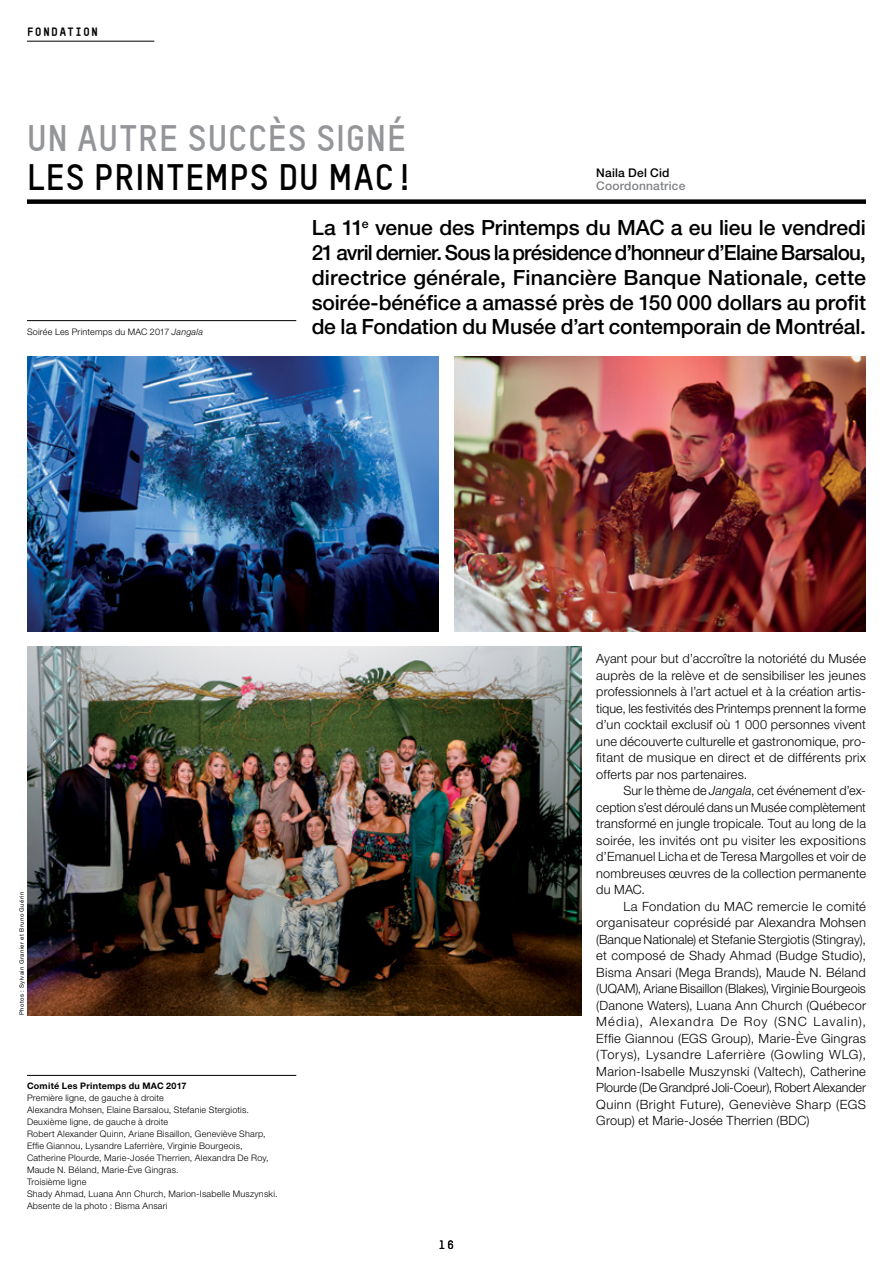
<style>
.page{position:relative;width:893px;height:1263px;background:#fff}
.page>*{position:absolute;margin:0;border:0;box-sizing:border-box;transform-origin:0 0}
.t1{font:700 36px "TSTAR";letter-spacing:.025em;color:#939598}
.t2{font:700 36px "TSTAR";letter-spacing:.03em;color:#000}
.t3{font:500 21px/24.8px "Helvetica Neue LT Pro";letter-spacing:-.005em;color:#000;text-align:justify}
.t4{font:300 12.75px/16.5px "Helvetica Neue LT Pro";letter-spacing:.02em;color:#000;text-align:justify}
.t5{font:500 12px "Helvetica Neue LT Pro";letter-spacing:.015em;color:#808285}
.t6{font:500 12px "Helvetica Neue LT Pro";letter-spacing:.015em;color:#000}
.t7{font:900 12px "TSTAR Mono Round";letter-spacing:.075em;color:#000}
.t8{font:700 12px "TSTAR Mono Round";color:#000}
.t9{font:300 9px/12px "Helvetica Neue LT Pro";letter-spacing:.025em;color:#000}
.t10{font:700 9px "Helvetica Neue LT Pro";letter-spacing:.03em;color:#000}
.t11{font:6px "Helvetica Neue LT Pro";letter-spacing:.075em;color:#000}
.s1{font-style:italic}
</style>
<div class="page">
<img style="left:27px;top:646px;width:554px;height:369px">
<img style="left:27px;top:357px;width:412px;height:274px">
<img style="left:454px;top:357px;width:412px;height:274px">
<div style="left:27px;top:199px;width:839px;height:5px;background:#000"></div>
<hr style="left:27px;top:41px;width:127px;height:1px;background:#000">
<hr style="left:27px;top:1075px;width:269px;height:1px;background:#000">
<hr style="left:27px;top:320px;width:269px;height:1px;background:#000">
<p class="t7" style="left:27px;top:25px;width:73px">FONDATION</p>
<h1 class="t1" style="left:27px;top:116px;width:380px">UN AUTRE SUCCÈS SIGNÉ</h1>
<h1 class="t2" style="left:27px;top:155px;width:384px">LES PRINTEMPS DU MAC !</h1>
<p class="t6" style="left:596px;top:165px;width:75px">Naila Del Cid</p>
<p class="t5" style="left:596px;top:179px;width:91px">Coordonnatrice</p>
<p class="t9" style="left:27px;top:325px;width:178px">Soirée Les Printemps du MAC 2017 <span class="s1">Jangala</span></p>
<p class="t3" style="left:312px;top:215px;width:556px">La 11<sup>e</sup> venue des Printemps du MAC a eu lieu le vendredi 21 avril dernier. Sous la présidence d’honneur d’Elaine Barsalou, directrice générale, Financière Banque Nationale, cette soirée-bénéfice a amassé près de 150 000 dollars au profit de la Fondation du Musée d’art contemporain de Montréal.</p>
<p class="t11" style="left:18px;top:1015px;width:125px;rotate:-90deg">Photos : Sylvain Granier et Bruno Guérin</p>
<p class="t10" style="left:27px;top:1080px;width:161px">Comité Les Printemps du MAC 2017</p>
<p class="t9" style="left:27px;top:1092px;width:252px">Première ligne, de gauche à droite<br>Alexandra Mohsen, Elaine Barsalou, Stefanie Stergiotis.<br>Deuxième ligne, de gauche à droite<br>Robert Alexander Quinn, Ariane Bisaillon, Geneviève Sharp, Effie Giannou, Lysandre Laferrière, Virginie Bourgeois, Catherine Plourde, Marie-Josée Therrien, Alexandra De Roy, Maude N. Béland, Marie-Ève Gingras.<br>Troisième ligne<br>Shady Ahmad, Luana Ann Church, Marion-Isabelle Muszynski.<br>Absente de la photo : Bisma Ansari</p>
<p class="t8" style="left:439px;top:1238px;width:17px">16</p>
<p class="t4" style="left:596px;top:650px;width:271px">Ayant pour but d’accroître la notoriété du Musée auprès de la relève et de sensibiliser les jeunes professionnels à l’art actuel et à la création artis&shy;tique, les festivités des Printemps prennent la forme d’un cocktail exclusif où 1 000 personnes vivent une découverte culturelle et gastronomique, pro&shy;fitant de musique en direct et de différents prix offerts par nos partenaires.</p>
<p class="t4" style="left:596px;top:782px;width:271px;text-indent:27px">Sur le thème de <span class="s1">Jangala</span>, cet événement d’ex&shy;ception s’est déroulé dans un Musée complètement transformé en jungle tropicale. Tout au long de la soirée, les invités ont pu visiter les expositions d’Emanuel Licha et de Teresa Margolles et voir de nombreuses œuvres de la collection permanente du MAC.</p>
<p class="t4" style="left:596px;top:897px;width:271px;text-indent:27px">La Fondation du MAC remercie le comité organisateur coprésidé par Alexandra Mohsen (Banque Nationale) et Stefanie Stergiotis (Stingray), et composé de Shady Ahmad (Budge Studio), Bisma Ansari (Mega Brands), Maude N. Béland (UQAM), Ariane Bisaillon (Blakes), Virginie Bourgeois (Danone Waters), Luana Ann Church (Québecor Média), Alexandra De Roy (SNC Lavalin), Effie Giannou (EGS Group), Marie-Ève Gingras (Torys), Lysandre Laferrière (Gowling WLG), Marion-Isabelle Muszynski (Valtech), Catherine Plourde (De Grandpré Joli-Coeur), Robert Alexander Quinn (Bright Future), Geneviève Sharp (EGS Group) et Marie-Josée Therrien (BDC)</p>
</div>
